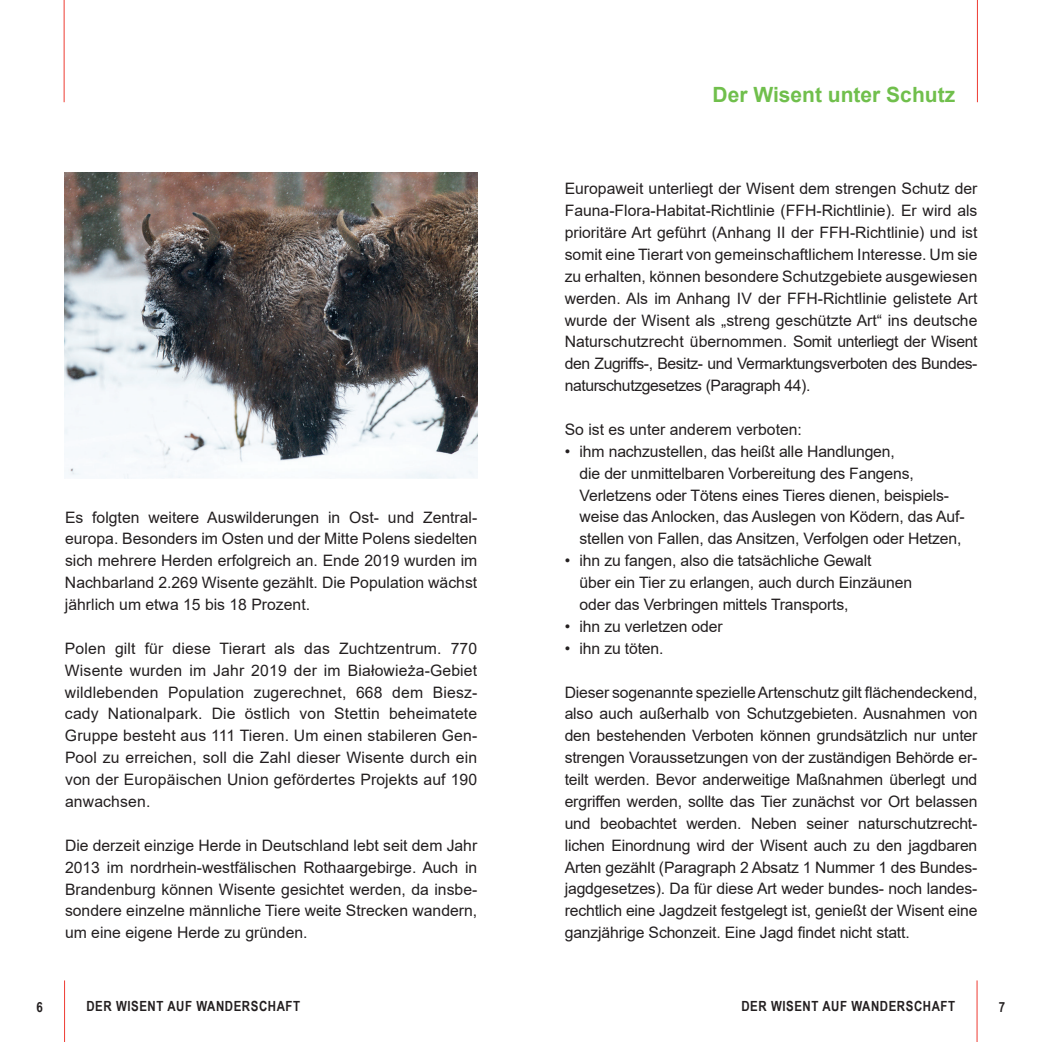
<style>
.page{position:relative;width:1042px;height:1042px;background:#fff}
.page>*{position:absolute;margin:0;border:0;box-sizing:border-box;transform-origin:0 0}
.t1{font:700 21px "Arial";color:#70bf4c}
.t2{font:15.75px/21.9px "Arial";letter-spacing:-.01em;color:#231f20;text-align:justify}
.t3{font:700 14px "Arial Narrow";letter-spacing:.04em;color:#231f20}
</style>
<div class="page">
<hr style="left:64px;top:980px;width:1px;height:62px;background:#ee3b32">
<hr style="left:976px;top:980px;width:1px;height:62px;background:#ee3b32">
<hr style="left:64px;top:0;width:1px;height:102px;background:#ee3b32">
<hr style="left:977px;top:0;width:1px;height:102px;background:#ee3b32">
<img style="left:65px;top:172px;width:412px;height:307px">
<p class="t2" style="left:65px;top:506px;width:414px">Es folgten weitere Auswilderungen in Ost- und Zentral&shy;europa. Besonders im Osten und der Mitte Polens siedelten sich mehrere Herden erfolgreich an. Ende 2019 wurden im Nachbarland 2.269 Wisente gezählt. Die Population wächst jährlich um etwa 15 bis 18 Prozent.</p>
<p class="t2" style="left:65px;top:637px;width:414px">Polen gilt für diese Tierart als das Zuchtzentrum. 770<br>Wisente wurden im Jahr 2019 der im Białowieża-Gebiet wildlebenden Population zugerechnet, 668 dem Biesz&shy;cady Nationalpark. Die östlich von Stettin beheimatete Gruppe besteht aus 111 Tieren. Um einen stabileren Gen-Pool zu erreichen, soll die Zahl dieser Wisente durch ein von der Europäischen Union gefördertes Projekts auf 190 anwachsen.</p>
<p class="t2" style="left:65px;top:834px;width:414px">Die derzeit einzige Herde in Deutschland lebt seit dem Jahr 2013 im nordrhein-westfälischen Rothaargebirge. Auch in Brandenburg können Wisente gesichtet werden, da insbe&shy;sondere einzelne männliche Tiere weite Strecken wandern, um eine eigene Herde zu gründen.</p>
<h1 class="t1" style="left:712px;top:80px;width:244px">Der Wisent unter Schutz</h1>
<p class="t2" style="left:565px;top:178px;width:414px">Europaweit unterliegt der Wisent dem strengen Schutz der Fauna-Flora-Habitat-Richtlinie (FFH-Richtlinie). Er wird als prioritäre Art geführt (Anhang II der FFH-Richtlinie) und ist somit eine Tierart von gemeinschaftlichem Interesse. Um sie zu erhalten, können besondere Schutzgebiete ausgewiesen werden. Als im Anhang IV der FFH-Richtlinie gelistete Art wurde der Wisent als „streng geschützte Art“ ins deutsche Naturschutzrecht übernommen. Somit unterliegt der Wisent den Zugriffs-, Besitz- und Vermarktungsverboten des Bundes&shy;naturschutzgesetzes (Paragraph 44).</p>
<p class="t2" style="left:565px;top:418px;width:239px">So ist es unter anderem verboten:</p>
<p class="t2" style="left:579px;top:440px;width:386px;text-align:left;text-indent:-15px">• ihm nachzustellen, das heißt alle Handlungen,<br>die der unmittelbaren Vorbereitung des Fangens, Verletzens oder Tötens eines Tieres dienen, beispiels&shy;weise das Anlocken, das Auslegen von Ködern, das Auf&shy;stellen von Fallen, das Ansitzen, Verfolgen oder Hetzen,</p>
<p class="t2" style="left:579px;top:550px;width:334px;text-align:left;text-indent:-15px">• ihn zu fangen, also die tatsächliche Gewalt<br>über ein Tier zu erlangen, auch durch Einzäunen oder das Verbringen mittels Transports,</p>
<p class="t2" style="left:565px;top:615px;width:159px">• ihn zu verletzen oder</p>
<p class="t2" style="left:565px;top:637px;width:100px">• ihn zu töten.</p>
<p class="t2" style="left:565px;top:681px;width:414px">Dieser sogenannte spezielleArtenschutz gilt flächendeckend, also auch außerhalb von Schutzgebieten. Ausnahmen von den bestehenden Verboten können grundsätzlich nur unter strengen Voraussetzungen von der zuständigen Behörde er&shy;teilt werden. Bevor anderweitige Maßnahmen überlegt und ergriffen werden, sollte das Tier zunächst vor Ort belassen und beobachtet werden. Neben seiner naturschutzrecht&shy;lichen Einordnung wird der Wisent auch zu den jagdbaren Arten gezählt (Paragraph 2 Absatz 1 Nummer 1 des Bundes&shy;jagdgesetzes). Da für diese Art weder bundes- noch landes&shy;rechtlich eine Jagdzeit festgelegt ist, genießt der Wisent eine ganzjährige Schonzeit. Eine Jagd findet nicht statt.</p>
<p class="t3" style="left:36px;top:996px;width:8px">6</p>
<p class="t3" style="left:86px;top:996px;width:215px">DER WISENT AUF WANDERSCHAFT</p>
<p class="t3" style="left:741px;top:996px;width:215px">DER WISENT AUF WANDERSCHAFT</p>
<p class="t3" style="left:999px;top:996px;width:8px">7</p>
</div>
